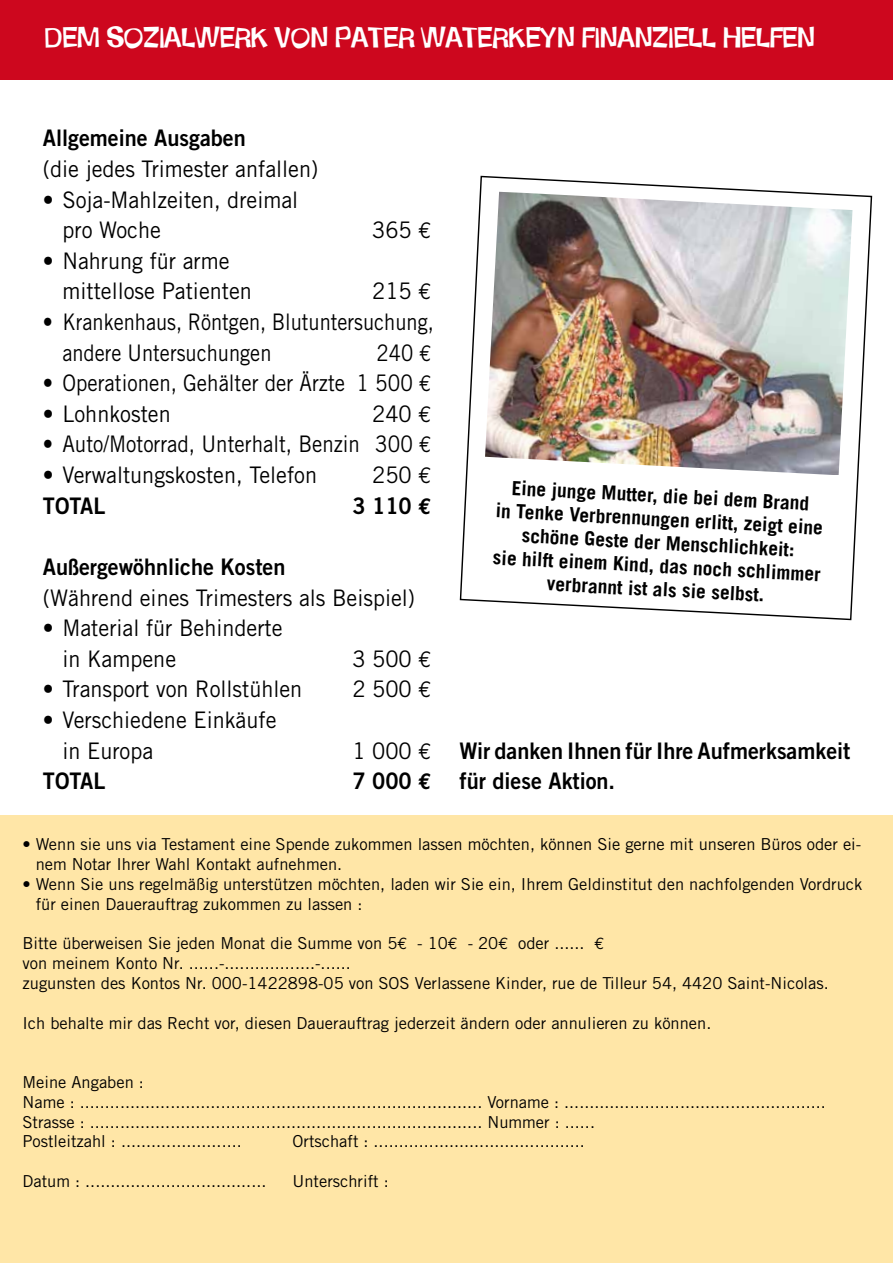
<style>
.page{position:relative;width:893px;height:1263px;background:#fff}
.page>*{position:absolute;margin:0;border:0;box-sizing:border-box;transform-origin:0 0}
.t1{font:27px "Schmelvetica";color:#fff}
.t2{font:22.8px/30.6px "Trade Gothic";color:#000;scale:.95 1}
.t3{font:22.8px/30.6px "Trade Gothic Bold Two";color:#000;scale:.95 1}
.t4{font:22.8px "Trade Gothic";color:#000;scale:.9 1}
.t5{font:22.8px/30.6px "Trade Gothic";color:#000;scale:.88 1}
.t6{font:700 19.5px/23.4px "Trade Gothic";color:#000;text-align:center}
.t7{font:16.5px/19.8px "Trade Gothic";color:#000}
.s1{font-family:"Euro Mono"}
.s2{font-family:"Euro Mono";font-weight:700}
</style>
<div class="page">
<div style="left:0;top:0;width:893px;height:80px;background:#cd071e"></div>
<svg style="left:459px;top:175px;width:414px;height:446px"></svg>
<svg style="left:484px;top:192px;width:384px;height:293px"></svg>
<img style="left:485px;top:192px;width:367px;height:283px">
<div style="left:0;top:815px;width:893px;height:448px;background:#ffe6a7"></div>
<h1 class="t1" style="left:45px;top:18px;width:15px">dem</h1>
<h1 class="t1" style="left:106px;top:18px;width:710px">SOZIALWERK VON PATER WATERKEYN FINANZIELL HELFEN</h1>
<h2 class="t3" style="left:43px;top:122px;width:215px">Allgemeine Ausgaben</h2>
<h2 class="t2" style="left:43px;top:153px;width:291px">(die jedes Trimester anfallen)</h2>
<h2 class="t2" style="left:62px;top:184px;width:250px;text-indent:-19px">• Soja-Mahlzeiten, dreimal pro Woche</h2>
<h2 class="t2" style="left:372px;top:214px;width:64px">365 <span class="s1">€</span></h2>
<h2 class="t2" style="left:62px;top:245px;width:201px;text-indent:-19px">• Nahrung für arme mittellose Patienten</h2>
<h2 class="t2" style="left:372px;top:276px;width:64px">215 <span class="s1">€</span></h2>
<h2 class="t5" style="left:62px;top:306px;width:424px;text-indent:-19px">• Krankenhaus, Röntgen, Blutuntersuchung, andere Untersuchungen</h2>
<h2 class="t5" style="left:377px;top:337px;width:64px">240 <span class="s1">€</span></h2>
<h2 class="t4" style="left:43px;top:369px;width:433px">• Operationen, Gehälter der Ärzte 1 500 <span class="s1">€</span></h2>
<h2 class="t2" style="left:43px;top:398px;width:136px">• Lohnkosten</h2>
<h2 class="t2" style="left:372px;top:398px;width:64px">240 <span class="s1">€</span></h2>
<h2 class="t4" style="left:43px;top:431px;width:433px">• Auto/Motorrad, Unterhalt, Benzin 300 <span class="s1">€</span></h2>
<h2 class="t2" style="left:43px;top:459px;width:290px">• Verwaltungskosten, Telefon</h2>
<h2 class="t2" style="left:372px;top:459px;width:64px">250 <span class="s1">€</span></h2>
<h2 class="t3" style="left:43px;top:490px;width:67px">TOTAL</h2>
<h2 class="t3" style="left:352px;top:490px;width:85px">3 110 <span class="s2">€</span></h2>
<h2 class="t3" style="left:43px;top:551px;width:257px">Außergewöhnliche Kosten</h2>
<h2 class="t2" style="left:43px;top:582px;width:393px">(Während eines Trimesters als Beispiel)</h2>
<h2 class="t2" style="left:62px;top:612px;width:233px;text-indent:-19px">• Material für Behinderte in Kampene</h2>
<h2 class="t2" style="left:352px;top:643px;width:85px">3 500 <span class="s1">€</span></h2>
<h2 class="t2" style="left:43px;top:674px;width:275px">• Transport von Rollstühlen</h2>
<h2 class="t2" style="left:352px;top:674px;width:85px">2 500 <span class="s1">€</span></h2>
<h2 class="t2" style="left:62px;top:704px;width:227px;text-indent:-19px">• Verschiedene Einkäufe in Europa</h2>
<h2 class="t2" style="left:352px;top:735px;width:85px">1 000 <span class="s1">€</span></h2>
<h2 class="t3" style="left:43px;top:765px;width:67px">TOTAL</h2>
<h2 class="t3" style="left:352px;top:765px;width:85px">7 000 <span class="s2">€</span></h2>
<p class="t6" style="left:497px;top:475px;width:334px;rotate:3deg">Eine junge Mutter, die bei dem Brand<br>in Tenke Verbrennungen erlitt, zeigt eine schöne Geste derMenschlichkeit:<br>sie hilft einem Kind, das noch schlimmer verbrannt ist als sie selbst.</p>
<h2 class="t3" style="left:459px;top:735px;width:413px">Wir danken Ihnen für Ihre Aufmerksamkeit für diese Aktion.</h2>
<p class="t7" style="left:36px;top:834px;width:827px;text-indent:-13px">• Wenn sie uns via Testament eine Spende zukommen lassen möchten, können Sie gerne mit unseren Büros oder ei&shy;nem Notar Ihrer Wahl Kontakt aufnehmen.</p>
<p class="t7" style="left:36px;top:874px;width:828px;text-indent:-13px">• Wenn Sie uns regelmäßig unterstützen möchten, laden wir Sie ein, Ihrem Geldinstitut den nachfolgenden Vordruck für einen Dauerauftrag zukommen zu lassen :</p>
<p class="t7" style="left:22px;top:933px;width:808px">Bitte überweisen Sie jeden Monat die Summe von 5<span class="s1">€</span> - 10<span class="s1">€</span> - 20<span class="s1">€</span> oder ...... <span class="s1">€<br></span>von meinem Konto Nr. ......-..................-......<br>zugunsten des Kontos Nr. 000-1422898-05 von SOS Verlassene Kinder, rue de Tilleur 54, 4420 Saint-Nicolas.</p>
<p class="t7" style="left:22px;top:1012px;width:690px">Ich behalte mir das Recht vor, diesen Dauerauftrag jederzeit ändern oder annulieren zu können.</p>
<p class="t7" style="left:22px;top:1072px;width:805px">Meine Angaben :<br>Name : ................................................................................ Vorname : ....................................................<br>Strasse : .............................................................................. Nummer : ......<br>Postleitzahl : ........................</p>
<p class="t7" style="left:293px;top:1131px;width:294px">Ortschaft : ..........................................</p>
<p class="t7" style="left:22px;top:1171px;width:245px">Datum : ....................................</p>
<p class="t7" style="left:293px;top:1171px;width:98px">Unterschrift :</p>
</div>
